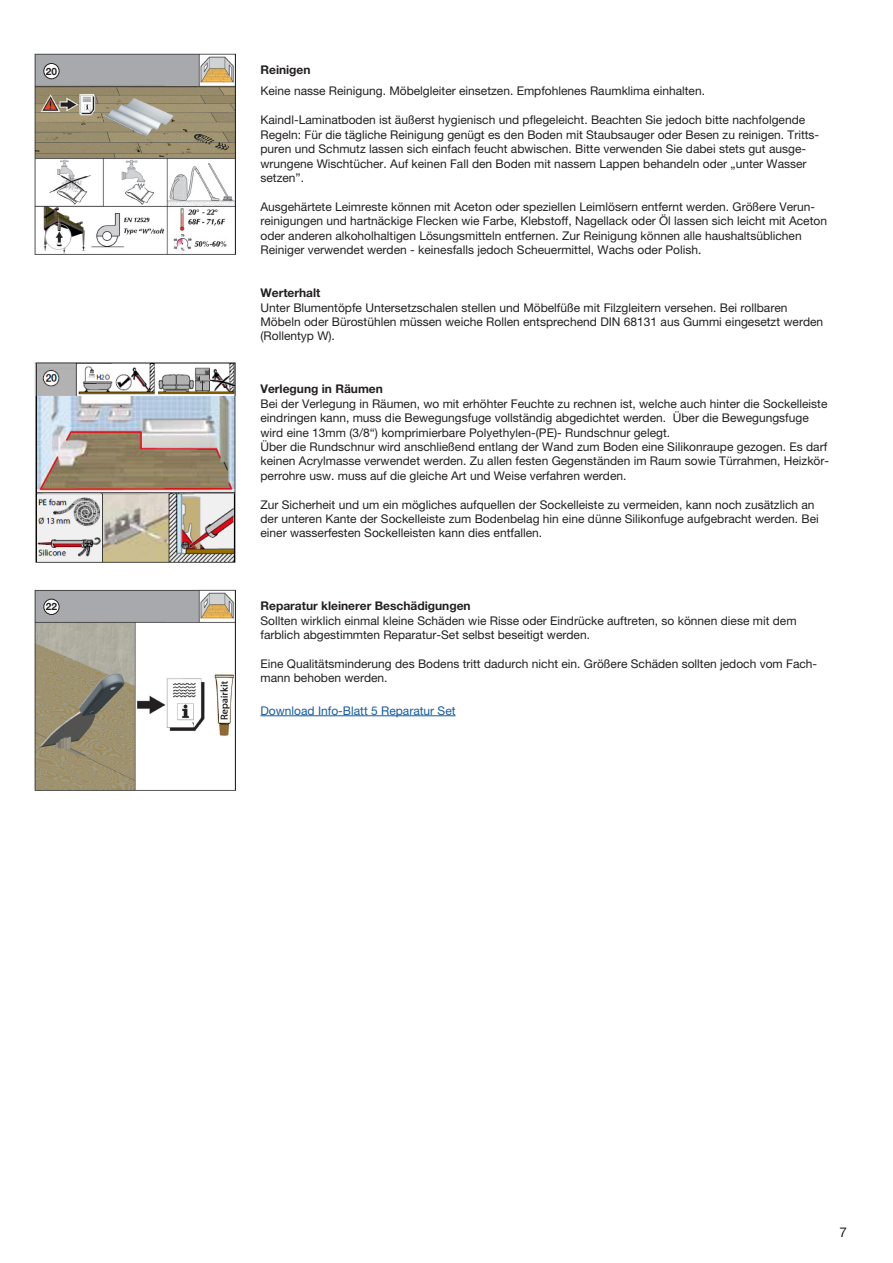
<style>
.page{position:relative;width:893px;height:1263px;background:#fff}
.page>*{position:absolute;margin:0;border:0;box-sizing:border-box;transform-origin:0 0}
.t1{font:13.5px "Helvetica Neue LT Pro";color:#231f20}
.t2{font:12px/14.4px "Helvetica Neue LT Pro";color:#231f20}
.t3{font:700 12px "Helvetica Neue LT Pro";color:#231f20}
.t4{font:12px "Helvetica Neue LT Pro";color:#175d9e}
.t5{font:700 10.05px "Helvetica Neue LT Pro";color:#231f20}
</style>
<div class="page">
<hr style="left:260px;top:715px;width:196px;height:1px;background:#175d9e">
<img style="left:35px;top:54px;width:200px;height:201px">
<div style="left:166px;top:57px;width:32px;height:29px;background:#a8a9ad"></div>
<div style="left:44px;top:63px;width:15px;height:16px;background:#fff;border-radius:50%"></div>
<div style="left:43px;top:63px;width:17px;height:16px;border:1px solid #231f20;border-radius:50%"></div>
<img style="left:35px;top:590px;width:200px;height:200px">
<div style="left:166px;top:592px;width:32px;height:29px;background:#a8a9ad"></div>
<div style="left:44px;top:599px;width:15px;height:15px;background:#fff;border-radius:50%"></div>
<div style="left:43px;top:599px;width:17px;height:16px;border:1px solid #231f20;border-radius:50%"></div>
<img style="left:35px;top:362px;width:200px;height:201px">
<p class="t5" style="left:46px;top:65px;width:13px">20</p>
<p class="t5" style="left:46px;top:601px;width:13px">22</p>
<p class="t3" style="left:260px;top:63px;width:52px">Reinigen</p>
<p class="t2" style="left:260px;top:84px;width:446px">Keine nasse Reinigung. Möbelgleiter einsetzen. Empfohlenes Raumklima einhalten.</p>
<p class="t2" style="left:260px;top:113px;width:560px">Kaindl-Laminatboden ist äußerst hygienisch und pflegeleicht. Beachten Sie jedoch bitte nachfolgende Regeln: Für die tägliche Reinigung genügt es den Boden mit Staubsauger oder Besen zu reinigen. Tritts&shy;puren und Schmutz lassen sich einfach feucht abwischen. Bitte verwenden Sie dabei stets gut ausge&shy;wrungene Wischtücher. Auf keinen Fall den Boden mit nassem Lappen behandeln oder „unter Wasser setzen”.</p>
<p class="t2" style="left:260px;top:199px;width:568px">Ausgehärtete Leimreste können mit Aceton oder speziellen Leimlösern entfernt werden. Größere Verun&shy;reinigungen und hartnäckige Flecken wie Farbe, Klebstoff, Nagellack oder Öl lassen sich leicht mit Aceton oder anderen alkoholhaltigen Lösungsmitteln entfernen. Zur Reinigung können alle haushaltsüblichen Reiniger verwendet werden - keinesfalls jedoch Scheuermittel, Wachs oder Polish.</p>
<p class="t3" style="left:260px;top:285px;width:61px">Werterhalt</p>
<p class="t2" style="left:260px;top:300px;width:564px">Unter Blumentöpfe Untersetzschalen stellen und Möbelfüße mit Filzgleitern versehen. Bei rollbaren<br>Möbeln oder Bürostühlen müssen weiche Rollen entsprechend DIN 68131 aus Gummi eingesetzt werden (Rollentyp W).</p>
<p class="t3" style="left:260px;top:382px;width:124px">Verlegung in Räumen</p>
<p class="t2" style="left:260px;top:396px;width:570px">Bei der Verlegung in Räumen, wo mit erhöhter Feuchte zu rechnen ist, welche auch hinter die Sockelleiste eindringen kann, muss die Bewegungsfuge vollständig abgedichtet werden. Über die Bewegungsfuge wird eine 13mm (3/8“) komprimierbare Polyethylen-(PE)- Rundschnur gelegt.<br>Über die Rundschnur wird anschließend entlang der Wand zum Boden eine Silikonraupe gezogen. Es darf keinen Acrylmasse verwendet werden. Zu allen festen Gegenständen im Raum sowie Türrahmen, Heizkör&shy;perrohre usw. muss auf die gleiche Art und Weise verfahren werden.</p>
<p class="t2" style="left:260px;top:497px;width:560px">Zur Sicherheit und um ein mögliches aufquellen der Sockelleiste zu vermeiden, kann noch zusätzlich an der unteren Kante der Sockelleiste zum Bodenbelag hin eine dünne Silikonfuge aufgebracht werden. Bei einer wasserfesten Sockelleisten kann dies entfallen.</p>
<p class="t3" style="left:260px;top:598px;width:212px">Reparatur kleinerer Beschädigungen</p>
<p class="t2" style="left:260px;top:613px;width:538px">Sollten wirklich einmal kleine Schäden wie Risse oder Eindrücke auftreten, so können diese mit dem farblich abgestimmten Reparatur-Set selbst beseitigt werden.</p>
<p class="t2" style="left:260px;top:656px;width:558px">Eine Qualitätsminderung des Bodens tritt dadurch nicht ein. Größere Schäden sollten jedoch vom Fach&shy;mann behoben werden.</p>
<p class="t4" style="left:260px;top:703px;width:197px">Download Info-Blatt 5 Reparatur Set</p>
<p class="t1" style="left:839px;top:1224px;width:9px">7</p>
</div>
